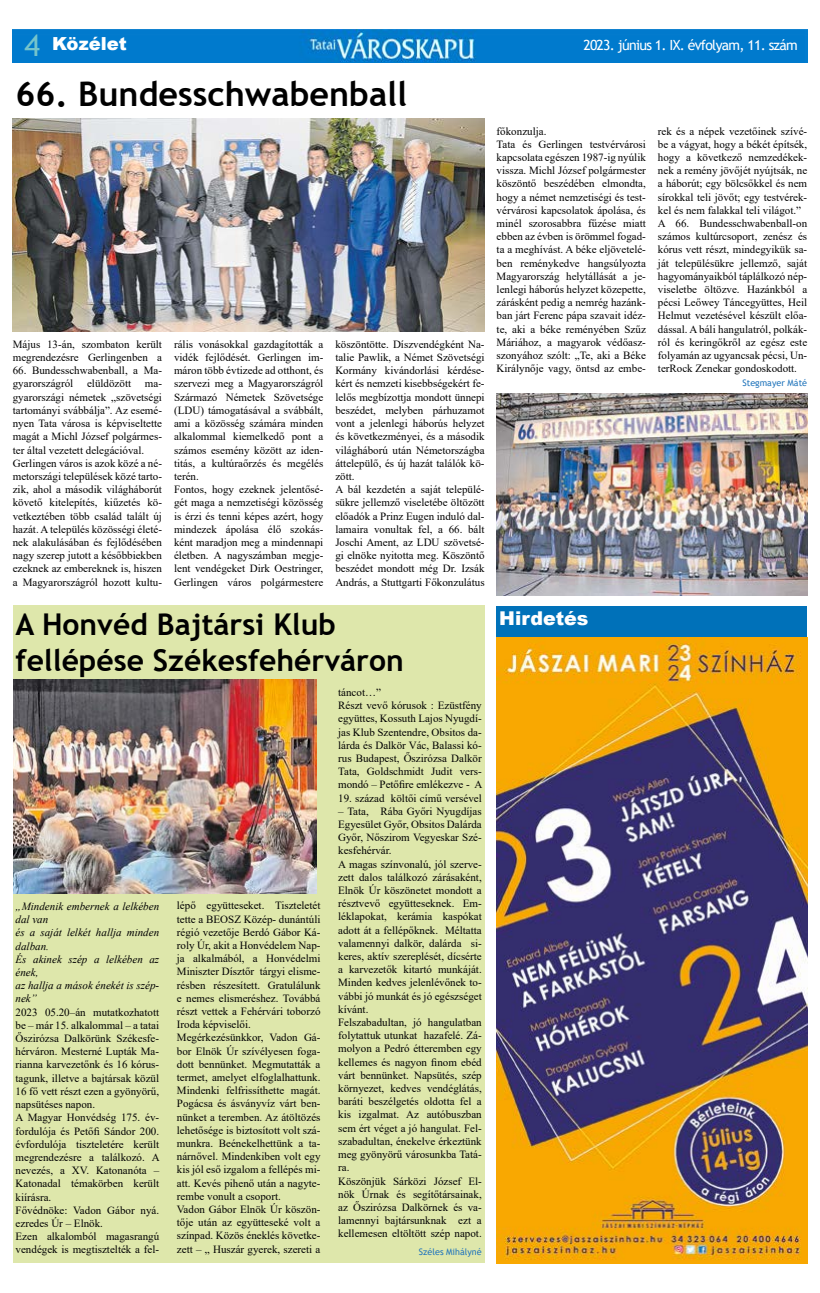
<style>
.page{position:relative;width:820px;height:1293px;background:#fff}
.page>*{position:absolute;margin:0;border:0;box-sizing:border-box;transform-origin:0 0}
.t1{font:700 34px "Trebuchet MS";color:#000}
.t2{font:700 30px/36px "Trebuchet MS";color:#000}
.t3{font:900 19px "Arial";color:#fff}
.t4{font:900 18px "Arial";color:#fff}
.t5{font:14px "Trebuchet MS";letter-spacing:-.05em;color:#fff}
.t6{font:11px/13.2px "Times New Roman";color:#000}
.t7{font:italic 11px/13.2px "Times New Roman";color:#000}
.t8{font:9px "Trebuchet MS";color:#2376bc}
.s1{font-family:"Trebuchet MS";font-weight:400;font-size:30px;color:#75c4cb}
</style>
<div class="page">
<img style="left:13px;top:30px;width:793px;height:33px">
<div style="left:496px;top:606px;width:310px;height:31px;background:#0071b9"></div>
<div style="left:13px;top:605px;width:471px;height:658px;background:#dee7ab"></div>
<img style="left:13px;top:118px;width:471px;height:214px">
<img style="left:496px;top:393px;width:310px;height:202px">
<img style="left:13px;top:680px;width:303px;height:213px">
<img style="left:496px;top:637px;width:310px;height:626px">
<h3 class="t4" style="left:25px;top:30px;width:104px"><span class="s1">4</span> Közélet</h3>
<p class="t5" style="left:583px;top:36px;width:216px">2023. június 1. IX. évfolyam, 11. szám</p>
<h1 class="t1" style="left:16px;top:73px;width:393px">66. Bundesschwabenball</h1>
<p class="t6" style="left:13px;top:337px;width:151px">Május 13-án, szombaton került megrendezésre Gerlingenben a</p>
<p class="t6" style="left:13px;top:364px;width:151px">66. Bundesschwabenball, a Ma&shy;gyarországról</p>
<p class="t6" style="left:87px;top:377px;width:45px">elüldözött</p>
<p class="t6" style="left:13px;top:377px;width:151px;text-indent:132px">ma&shy;gyarországi németek „szövetségi tartományi svábbálja”. Az esemé&shy;nyen Tata városa is képviseltette magát a Michl József polgármes&shy;ter által vezetett delegációval.<br>Gerlingen város is azok közé a né&shy;metországi települések közé tarto&shy;zik, ahol a második világháborút követő kitelepítés, kiűzetés kö&shy;vetkeztében több család talált új hazát. A település közösségi életé&shy;nek alakulásában és fejlődésében nagy szerep jutott a későbbiekben ezeknek az embereknek is, hiszen a Magyarországról hozott kultu-</p>
<p class="t6" style="left:174px;top:337px;width:151px">rális vonásokkal gazdagították a vidék fejlődését. Gerlingen im&shy;máron több évtizede ad otthont, és szervezi meg a Magyarországról<br>Származó Németek Szövetsége (LDU) támogatásával a svábbált, ami a közösség számára minden alkalommal kiemelkedő pont a számos esemény között az iden&shy;titás, a kultúraőrzés és megélés terén.<br>Fontos, hogy ezeknek jelentősé&shy;gét maga a nemzetiségi közösség is érzi és tenni képes azért, hogy mindezek ápolása élő szokás&shy;ként maradjon meg a mindennapi életben. A nagyszámban megje&shy;lent vendégeket Dirk Oestringer,<br>Gerlingen város polgármestere</p>
<p class="t6" style="left:335px;top:337px;width:151px">köszöntötte. Díszvendégként Na&shy;talie Pawlik, a Német Szövetségi<br>Kormány kivándorlási kérdése&shy;kért és nemzeti kisebbségekért fe&shy;lelős megbízottja mondott ünnepi beszédet, melyben párhuzamot vont a jelenlegi háborús helyzet és következményei, és a második világháború után Németországba áttelepülő, és új hazát találók kö&shy;zött.<br>A bál kezdetén a saját települé&shy;sükre jellemző viseletébe öltözött előadók a Prinz Eugen induló dal&shy;lamaira vonultak fel, a 66. bált<br>Joschi Ament, az LDU szövetsé&shy;gi elnöke nyitotta meg. Köszöntő beszédet mondott még Dr. Izsák<br>András, a Stuttgarti Főkonzulátus</p>
<h2 class="t2" style="left:16px;top:606px;width:389px">A Honvéd Bajtársi Klub fellépése Székesfehérváron</h2>
<p class="t7" style="left:16px;top:899px;width:145px">„Mindenik embernek a lelkében dal van<br>és a saját lelkét hallja minden dalban.<br>És akinek szép a lelkében az ének,<br>az hallja a mások énekét is szép&shy;nek”</p>
<p class="t6" style="left:16px;top:1005px;width:146px">2023 05.20–án mutatkozhatott be – már 15. alkalommal – a tatai<br>Őszirózsa Dalkörünk Székesfe&shy;hérváron. Mesterné Lupták Ma&shy;rianna karvezetőnk és 16 kórus&shy;tagunk, illetve a bajtársak közül<br>16 fő vett részt ezen a gyönyörű, napsütéses napon.<br>A Magyar Honvédség 175. év&shy;fordulója és Petőfi Sándor 200. évfordulója tiszteletére került megrendezésre a találkozó. A nevezés, a XV. Katonanóta –<br>Katonadal témakörben került kiírásra.<br>Fővédnöke: Vadon Gábor nyá. ezredes Úr – Elnök.<br>Ezen alkalomból magasrangú vendégek is megtisztelték a fel-</p>
<p class="t6" style="left:177px;top:898px;width:145px">lépő együtteseket. Tiszteletét tette a BEOSZ Közép- dunántúli régió vezetője Berdó Gábor Ká&shy;roly Úr, akit a Honvédelem Nap&shy;ja alkalmából, a Honvédelmi<br>Miniszter Dísztőr tárgyi elisme&shy;résben részesített. Gratulálunk e nemes elismeréshez. Továbbá részt vettek a Fehérvári toborzó<br>Iroda képviselői.<br>Megérkezésünkkor, Vadon Gá&shy;bor Elnök Úr szívélyesen foga&shy;dott bennünket. Megmutatták a termet, amelyet elfoglalhattunk.<br>Mindenki felfrissíthette magát.<br>Pogácsa és ásványvíz várt ben&shy;nünket a teremben. Az átöltözés lehetősége is biztosított volt szá&shy;munkra. Beénekelhettünk a ta&shy;nárnővel. Mindenkiben volt egy kis jól eső izgalom a fellépés mi&shy;att. Kevés pihenő után a nagyte&shy;rembe vonult a csoport.<br>Vadon Gábor Elnök Úr köszön&shy;tője után az együtteseké volt a színpad. Közös éneklés követke&shy;zett – „ Huszár gyerek, szereti a</p>
<p class="t6" style="left:338px;top:685px;width:146px">táncot…”<br>Részt vevő kórusok : Ezüstfény együttes, Kossuth Lajos Nyugdí&shy;jas Klub Szentendre, Obsitos da&shy;lárda és Dalkör Vác, Balassi kó&shy;rus Budapest, Őszirózsa Dalkör<br>Tata, Goldschmidt Judit vers&shy;mondó – Petőfire emlékezve - A</p>
<p class="t6" style="left:338px;top:791px;width:145px">19. század költői című versével</p>
<p class="t6" style="left:338px;top:804px;width:145px">– Tata, Rába Győri Nyugdíjas<br>Egyesület Győr, Obsitos Dalárda<br>Győr, Nőszirom Vegyeskar Szé&shy;kesfehérvár.<br>A magas színvonalú, jól szerve&shy;zett dalos találkozó zárásaként,<br>Elnök Úr köszönetet mondott a résztvevő együtteseknek. Em&shy;léklapokat, kerámia kaspókat adott át a fellépőknek. Méltatta valamennyi dalkör, dalárda si&shy;keres, aktív szereplését, dícsérte a karvezetők kitartó munkáját.<br>Minden kedves jelenlévőnek to&shy;vábbi jó munkát és jó egészséget kívánt.<br>Felszabadultan, jó hangulatban folytattuk utunkat hazafelé. Zá&shy;molyon a Pedró étteremben egy kellemes és nagyon finom ebéd várt bennünket. Napsütés, szép környezet, kedves vendéglátás, baráti beszélgetés oldotta fel a kis izgalmat. Az autóbuszban sem ért véget a jó hangulat. Fel&shy;szabadultan, énekelve érkeztünk meg gyönyörű városunkba Tatá&shy;ra.<br>Köszönjük Sárközi József El&shy;nök Úrnak és segítőtársainak, az Őszirózsa Dalkörnek és va&shy;lamennyi bajtársunknak ezt a kellemesen eltöltött szép napot.</p>
<p class="t8" style="left:419px;top:1245px;width:64px">Széles Mihályné</p>
<p class="t6" style="left:496px;top:124px;width:151px">főkonzulja.<br>Tata és Gerlingen testvérvárosi kapcsolata egészen 1987-ig nyúlik vissza. Michl József polgármester köszöntő beszédében elmondta, hogy a német nemzetiségi és test&shy;vérvárosi kapcsolatok ápolása, és minél szorosabbra fűzése miatt ebben az évben is örömmel fogad&shy;ta a meghívást. A béke eljövetelé&shy;ben reménykedve hangsúlyozta<br>Magyarország helytállását a je&shy;lenlegi háborús helyzet közepette, zárásként pedig a nemrég hazánk&shy;ban járt Ferenc pápa szavait idéz&shy;te, aki a béke reményében Szűz<br>Máriához, a magyarok védőas - szonyához szólt: „Te, aki a Béke<br>Királynője vagy, öntsd az embe-</p>
<p class="t6" style="left:657px;top:124px;width:151px">rek és a népek vezetőinek szívé&shy;be a vágyat, hogy a békét építsék, hogy a következő nemzedékek&shy;nek a remény jövőjét nyújtsák, ne a háborút; egy bölcsőkkel és nem sírokkal teli jövőt; egy testvérek&shy;kel és nem falakkal teli világot.” A 66. Bundesschwabenball-on számos kultúrcsoport, zenész és kórus vett részt, mindegyikük sa&shy;ját településükre jellemző, saját hagyományaikból táplálkozó nép&shy;viseletbe öltözve. Hazánkból a pécsi Leőwey Táncegyüttes, Heil Helmut vezetésével készült előa&shy;dással. A báli hangulatról, polkák&shy;ról és keringőkről az egész este folyamán az ugyancsak pécsi, Un&shy;terRock Zenekar gondoskodott.</p>
<p class="t8" style="left:742px;top:377px;width:66px">Stegmayer Máté</p>
<h3 class="t3" style="left:499px;top:604px;width:91px">Hirdetés</h3>
</div>
